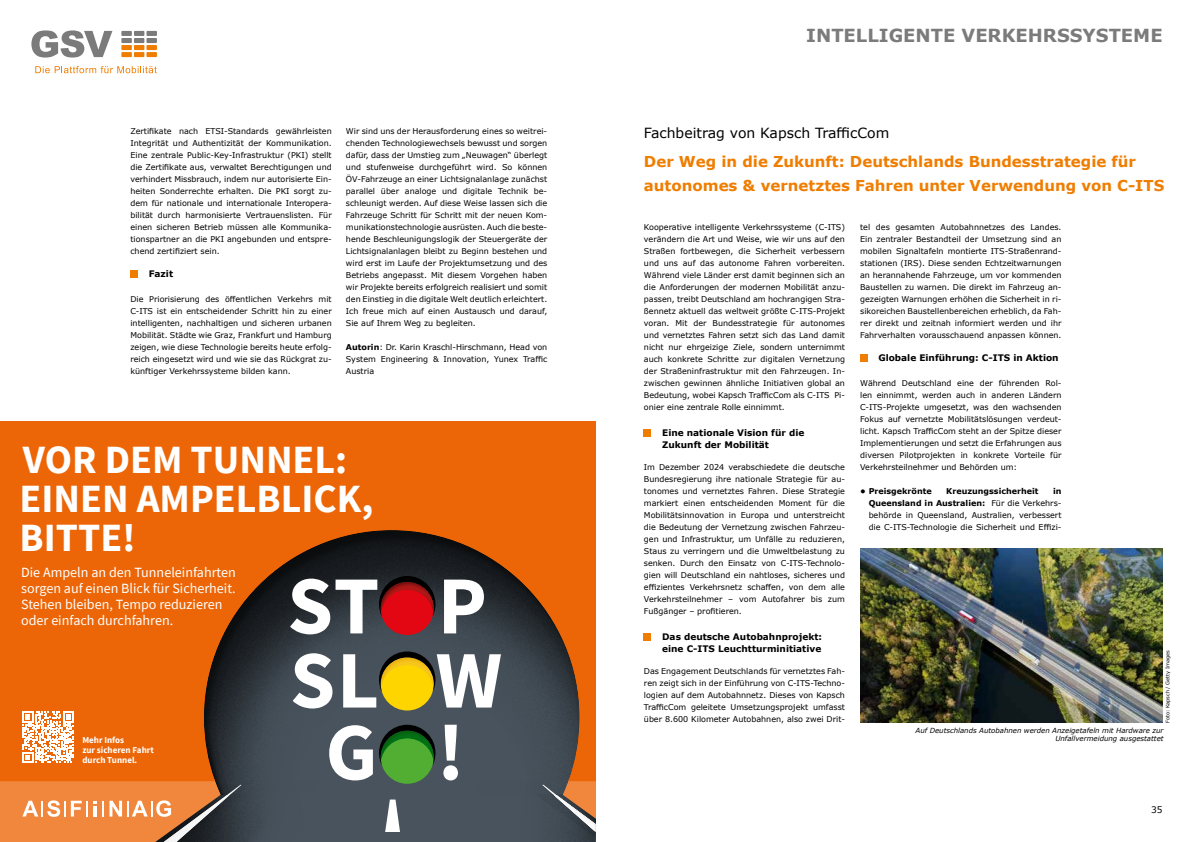
<style>
.page{position:relative;width:1191px;height:842px;background:#fff}
.page>*{position:absolute;margin:0;border:0;box-sizing:border-box;transform-origin:0 0}
.t1{font:700 82.5px "Source Sans Pro";color:#fff}
.t2{font:700 81.7px/71.9px "Source Sans Pro";color:#fff;text-align:center}
.t3{font:700 40px/39px "Source Sans Pro";color:#fff}
.t4{font:700 18px "Verdana";color:#7c7b7b}
.t5{font:700 15px/24px "Verdana";color:#ef7d00}
.t6{font:14.1px/16.1px "Source Sans Pro";color:#fff}
.t7{font:14px "Verdana";color:#000}
.t8{font:700 9px/12px "Verdana";color:#000}
.t9{font:700 9px/10px "Source Sans Pro";color:#fff}
.t10{font:9px "Verdana";color:#000}
.t11{font:8px/12px "Verdana";color:#000;text-align:justify}
.t12{font:700 8px "Verdana";color:#000}
.t13{font:italic 7px/8px "Verdana";color:#000;text-align:right}
.t14{font:5px "Verdana";color:#000}
.s1{font-weight:700}
</style>
<div class="page">
<div style="left:130px;top:270px;width:7px;height:8px;background:#ef7d00"></div>
<div style="left:860px;top:354px;width:7px;height:8px;background:#ef7d00"></div>
<div style="left:644px;top:633px;width:7px;height:7px;background:#ef7d00"></div>
<div style="left:644px;top:429px;width:7px;height:7px;background:#ef7d00"></div>
<svg style="left:31px;top:30px;width:81px;height:28px"></svg>
<svg style="left:35px;top:66px;width:122px;height:7px"></svg>
<div style="left:146px;top:31px;width:11px;height:5px;background:#7c7b7b"></div>
<div style="left:121px;top:31px;width:11px;height:5px;background:#7c7b7b"></div>
<div style="left:134px;top:31px;width:10px;height:5px;background:#7c7b7b"></div>
<div style="left:146px;top:38px;width:11px;height:5px;background:#7c7b7b"></div>
<div style="left:121px;top:38px;width:11px;height:5px;background:#7c7b7b"></div>
<div style="left:134px;top:38px;width:10px;height:5px;background:#7c7b7b"></div>
<div style="left:146px;top:45px;width:11px;height:5px;background:#ef7d00"></div>
<div style="left:121px;top:45px;width:11px;height:5px;background:#ef7d00"></div>
<div style="left:134px;top:45px;width:10px;height:5px;background:#ef7d00"></div>
<div style="left:146px;top:52px;width:11px;height:5px;background:#ef7d00"></div>
<div style="left:121px;top:52px;width:11px;height:5px;background:#ef7d00"></div>
<div style="left:134px;top:52px;width:10px;height:5px;background:#ef7d00"></div>
<img style="left:860px;top:548px;width:302px;height:175px">
<svg style="left:0;top:421px;width:595px;height:230px;background:#c25910"></svg>
<div style="left:381px;top:582px;width:53px;height:53px;background:#e30613;border-radius:50%"></div>
<svg style="left:379px;top:576px;width:56px;height:41px"></svg>
<div style="left:379px;top:582px;width:55px;height:32px;background:#000;opacity:.4"></div>
<svg style="left:0;top:651px;width:596px;height:191px;background:#866141"></svg>
<p class="t11" style="left:130px;top:125px;width:203px">Zertifikate nach ETSI-Standards gewährleisten Integrität und Authentizität der Kommunikation.<br>Eine zentrale Public-Key-Infrastruktur (PKI) stellt die Zertifikate aus, verwaltet Berechtigungen und verhindert Missbrauch, indem nur autorisierte Ein&shy;heiten Sonderrechte erhalten. Die PKI sorgt zu&shy;dem für nationale und internationale Interopera&shy;bilität durch harmonisierte Vertrauenslisten. Für einen sicheren Betrieb müssen alle Kommunika&shy;tionspartner an die PKI angebunden und entspre&shy;chend zertifiziert sein.</p>
<p class="t8" style="left:149px;top:268px;width:26px">Fazit</p>
<p class="t11" style="left:130px;top:293px;width:203px">Die Priorisierung des öffentlichen Verkehrs mit C-ITS ist ein entscheidender Schritt hin zu einer intelligenten, nachhaltigen und sicheren urbanen Mobilität. Städte wie Graz, Frankfurt und Hamburg zeigen, wie diese Technologie bereits heute erfolg&shy;reich eingesetzt wird und wie sie das Rückgrat zu&shy;künftiger Verkehrssysteme bilden kann.</p>
<p class="t11" style="left:346px;top:125px;width:203px">Wir sind uns der Herausforderung eines so weitrei&shy;chenden Technologiewechsels bewusst und sorgen dafür, dass der Umstieg zum „Neuwagen“ überlegt und stufenweise durchgeführt wird. So können ÖV-Fahrzeuge an einer Lichtsignalanlage zunächst parallel über analoge und digitale Technik be&shy;schleunigt werden. Auf diese Weise lassen sich die Fahrzeuge Schritt für Schritt mit der neuen Kom&shy;munikationstechnologie ausrüsten. Auch die beste&shy;hende Beschleunigungslogik der Steuergeräte der Lichtsignalanlagen bleibt zu Beginn bestehen und wird erst im Laufe der Projektumsetzung und des Betriebs angepasst. Mit diesem Vorgehen haben wir Projekte bereits erfolgreich realisiert und somit den Einstieg in die digitale Welt deutlich erleichtert.<br>Ich freue mich auf einen Austausch und darauf, Sie auf Ihrem Weg zu begleiten.</p>
<p class="t11" style="left:346px;top:341px;width:203px"><span class="s1">Autorin</span>: Dr. Karin Kraschl-Hirschmann, Head von System Engineering &amp; Innovation, Yunex Traffic Austria</p>
<h3 class="t3" style="left:20px;top:440px;width:355px">VOR DEM TUNNEL:<br>EINEN AMPELBLICK,<br>BITTE!</h3>
<h3 class="t6" style="left:21px;top:564px;width:216px">Die Ampeln an den Tunneleinfahrten sorgen auf einen Blick für Sicherheit.<br>Stehen bleiben, Tempo reduzieren oder einfach durchfahren.</h3>
<p class="t9" style="left:82px;top:734px;width:73px">Mehr Infos<br>zur sicheren Fahrt durch Tunnel.</p>
<h1 class="t1" style="left:287px;top:550px;width:201px">ST P</h1>
<h2 class="t2" style="left:290px;top:643px;width:214px">SL W<br>G !</h2>
<h3 class="t4" style="left:806px;top:23px;width:358px">INTELLIGENTE VERKEHRSSYSTEME</h3>
<h3 class="t7" style="left:643px;top:124px;width:247px">Fachbeitrag von Kapsch TrafficCom</h3>
<h3 class="t5" style="left:644px;top:150px;width:522px">Der Weg in die Zukunft: Deutschlands Bundesstrategie für autonomes &amp; vernetztes Fahren unter Verwendung von C-ITS</h3>
<p class="t11" style="left:644px;top:221px;width:203px">Kooperative intelligente Verkehrssysteme (C-ITS) verändern die Art und Weise, wie wir uns auf den Straßen fortbewegen, die Sicherheit verbessern und uns auf das autonome Fahren vorbereiten.<br>Während viele Länder erst damit beginnen sich an die Anforderungen der modernen Mobilität anzu&shy;passen, treibt Deutschland am hochrangigen Stra&shy;ßennetz aktuell das weltweit größte C-ITS-Projekt voran. Mit der Bundesstrategie für autonomes und vernetztes Fahren setzt sich das Land damit nicht nur ehrgeizige Ziele, sondern unternimmt auch konkrete Schritte zur digitalen Vernetzung der Straßeninfrastruktur mit den Fahrzeugen. In&shy;zwischen gewinnen ähnliche Initiativen global an Bedeutung, wobei Kapsch TrafficCom als C-ITS Pi&shy;onier eine zentrale Rolle einnimmt.</p>
<p class="t8" style="left:662px;top:426px;width:144px">Eine nationale Vision für die<br>Zukunft der Mobilität</p>
<p class="t11" style="left:644px;top:461px;width:203px">Im Dezember 2024 verabschiedete die deutsche Bundesregierung ihre nationale Strategie für au&shy;tonomes und vernetztes Fahren. Diese Strategie markiert einen entscheidenden Moment für die Mobilitätsinnovation in Europa und unterstreicht die Bedeutung der Vernetzung zwischen Fahrzeu&shy;gen und Infrastruktur, um Unfälle zu reduzieren, Staus zu verringern und die Umweltbelastung zu senken. Durch den Einsatz von C-ITS-Technolo&shy;gien will Deutschland ein nahtloses, sicheres und effizientes Verkehrsnetz schaffen, von dem alle Verkehrsteilnehmer – vom Autofahrer bis zum Fußgänger – profitieren.</p>
<p class="t8" style="left:662px;top:630px;width:161px">Das deutsche Autobahnprojekt: eine C-ITS Leuchtturminitiative</p>
<p class="t11" style="left:644px;top:665px;width:203px">Das Engagement Deutschlands für vernetztes Fah&shy;ren zeigt sich in der Einführung von C-ITS-Techno&shy;logien auf dem Autobahnnetz. Dieses von Kapsch TrafficCom geleitete Umsetzungsprojekt umfasst über 8.600 Kilometer Autobahnen, also zwei Drit-</p>
<p class="t11" style="left:860px;top:221px;width:203px">tel des gesamten Autobahnnetzes des Landes.<br>Ein zentraler Bestandteil der Umsetzung sind an mobilen Signaltafeln montierte ITS-Straßenrand&shy;stationen (IRS). Diese senden Echtzeitwarnungen an herannahende Fahrzeuge, um vor kommenden Baustellen zu warnen. Die direkt im Fahrzeug an&shy;gezeigten Warnungen erhöhen die Sicherheit in ri&shy;sikoreichen Baustellenbereichen erheblich, da Fah&shy;rer direkt und zeitnah informiert werden und ihr Fahrverhalten vorausschauend anpassen können.</p>
<p class="t8" style="left:878px;top:352px;width:182px">Globale Einführung: C-ITS in Aktion</p>
<p class="t11" style="left:860px;top:377px;width:203px">Während Deutschland eine der führenden Rol&shy;len einnimmt, werden auch in anderen Ländern C-ITS-Projekte umgesetzt, was den wachsenden Fokus auf vernetzte Mobilitätslösungen verdeut&shy;licht. Kapsch TrafficCom steht an der Spitze dieser Implementierungen und setzt die Erfahrungen aus diversen Pilotprojekten in konkrete Vorteile für Verkehrsteilnehmer und Behörden um:</p>
<p class="t12" style="left:860px;top:485px;width:73px">• Preisgekrönte</p>
<p class="t12" style="left:946px;top:485px;width:94px">Kreuzungssicherheit</p>
<p class="t11" style="left:868px;top:485px;width:194px;text-indent:184px"><span class="s1">in Queensland in Australien:</span> Für die Verkehrs&shy;behörde in Queensland, Australien, verbessert die C-ITS-Technologie die Sicherheit und Effizi-</p>
<p class="t14" style="left:1164px;top:723px;width:74px;rotate:-90deg">Foto: Kapsch / Getty Images</p>
<p class="t13" style="left:915px;top:726px;width:249px">Auf Deutschlands Autobahnen werden Anzeigetafeln mit Hardware zur<br>Unfallvermeidung ausgestattet</p>
<p class="t10" style="left:1151px;top:803px;width:13px">35</p>
</div>
